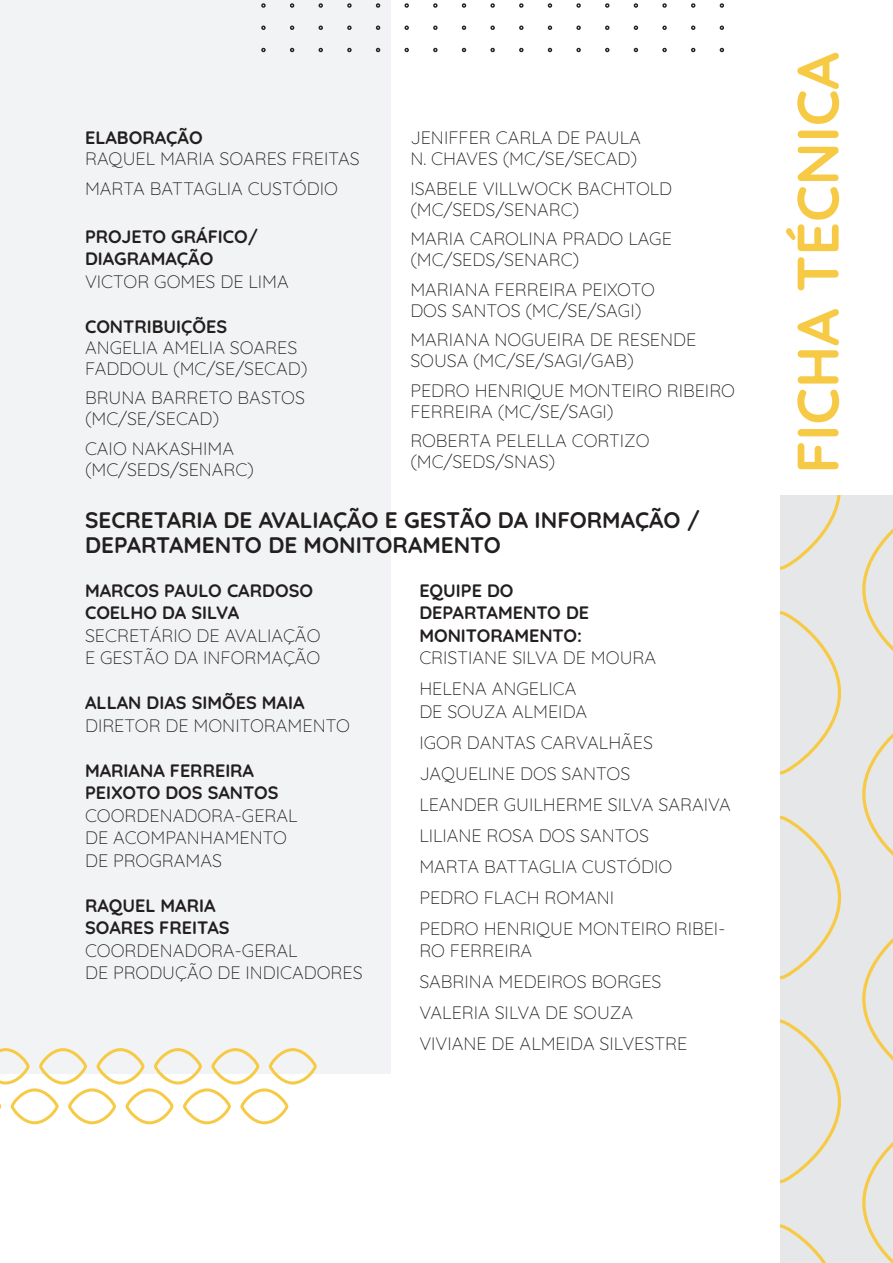
<style>
.page{position:relative;width:893px;height:1263px;background:#fff}
.page>*{position:absolute;margin:0;border:0;box-sizing:border-box;transform-origin:0 0}
.t1{font:700 58.5px "Quicksand";color:#f7ca45}
.Título_-_Categoria{font:700 22.5px/25.2px "Quicksand";color:#231f20}
.Nome{font:300 18px/21px "Quicksand";color:#231f20}
.Nome-2{font:700 18px/22.5px "Quicksand";color:#231f20}
</style>
<div class="page">
<div style="left:0;top:0;width:391px;height:1073px;background:#f2f3f4"></div>
<div style="left:780px;top:495px;width:113px;height:768px;background:#e6e7e9"></div>
<svg style="left:780px;top:495px;width:62px;height:485px"></svg>
<svg style="left:862px;top:528px;width:31px;height:533px"></svg>
<svg style="left:780px;top:1019px;width:62px;height:244px"></svg>
<svg style="left:862px;top:1142px;width:31px;height:121px"></svg>
<svg style="left:0;top:1048px;width:318px;height:77px"></svg>
<svg style="left:720px;top:3px;width:4px;height:5px"></svg>
<svg style="left:720px;top:26px;width:4px;height:4px"></svg>
<svg style="left:720px;top:48px;width:4px;height:4px"></svg>
<svg style="left:691px;top:3px;width:4px;height:5px"></svg>
<svg style="left:691px;top:26px;width:4px;height:4px"></svg>
<svg style="left:691px;top:48px;width:4px;height:4px"></svg>
<svg style="left:662px;top:3px;width:5px;height:5px"></svg>
<svg style="left:662px;top:26px;width:5px;height:4px"></svg>
<svg style="left:662px;top:48px;width:5px;height:4px"></svg>
<svg style="left:634px;top:3px;width:4px;height:5px"></svg>
<svg style="left:634px;top:26px;width:4px;height:4px"></svg>
<svg style="left:634px;top:48px;width:4px;height:4px"></svg>
<svg style="left:605px;top:3px;width:4px;height:5px"></svg>
<svg style="left:605px;top:26px;width:4px;height:4px"></svg>
<svg style="left:605px;top:48px;width:4px;height:4px"></svg>
<svg style="left:576px;top:3px;width:5px;height:5px"></svg>
<svg style="left:576px;top:26px;width:5px;height:4px"></svg>
<svg style="left:576px;top:48px;width:5px;height:4px"></svg>
<svg style="left:548px;top:3px;width:4px;height:5px"></svg>
<svg style="left:548px;top:26px;width:4px;height:4px"></svg>
<svg style="left:548px;top:48px;width:4px;height:4px"></svg>
<svg style="left:519px;top:3px;width:4px;height:5px"></svg>
<svg style="left:519px;top:26px;width:4px;height:4px"></svg>
<svg style="left:519px;top:48px;width:4px;height:4px"></svg>
<svg style="left:490px;top:3px;width:5px;height:5px"></svg>
<svg style="left:490px;top:26px;width:5px;height:4px"></svg>
<svg style="left:490px;top:48px;width:5px;height:4px"></svg>
<svg style="left:462px;top:3px;width:4px;height:5px"></svg>
<svg style="left:462px;top:26px;width:4px;height:4px"></svg>
<svg style="left:462px;top:48px;width:4px;height:4px"></svg>
<svg style="left:433px;top:3px;width:5px;height:5px"></svg>
<svg style="left:433px;top:26px;width:5px;height:4px"></svg>
<svg style="left:433px;top:48px;width:5px;height:4px"></svg>
<svg style="left:404px;top:3px;width:5px;height:5px"></svg>
<svg style="left:404px;top:26px;width:5px;height:4px"></svg>
<svg style="left:404px;top:48px;width:5px;height:4px"></svg>
<svg style="left:376px;top:3px;width:4px;height:5px"></svg>
<svg style="left:376px;top:26px;width:4px;height:4px"></svg>
<svg style="left:376px;top:48px;width:4px;height:4px"></svg>
<svg style="left:347px;top:3px;width:5px;height:5px"></svg>
<svg style="left:347px;top:26px;width:5px;height:4px"></svg>
<svg style="left:347px;top:48px;width:5px;height:4px"></svg>
<svg style="left:319px;top:3px;width:4px;height:5px"></svg>
<svg style="left:319px;top:26px;width:4px;height:4px"></svg>
<svg style="left:319px;top:48px;width:4px;height:4px"></svg>
<svg style="left:290px;top:3px;width:4px;height:5px"></svg>
<svg style="left:290px;top:26px;width:4px;height:4px"></svg>
<svg style="left:290px;top:48px;width:4px;height:4px"></svg>
<svg style="left:261px;top:3px;width:5px;height:5px"></svg>
<svg style="left:261px;top:26px;width:5px;height:4px"></svg>
<svg style="left:261px;top:48px;width:5px;height:4px"></svg>
<p class="Nome-2" style="left:85px;top:125px;width:119px">ELABORAÇÃO</p>
<p class="Nome" style="left:85px;top:147px;width:276px">RAQUEL MARIA SOARES FREITAS</p>
<p class="Nome" style="left:85px;top:176px;width:254px">MARTA BATTAGLIA CUSTÓDIO</p>
<p class="Nome-2" style="left:85px;top:223px;width:174px">PROJETO GRÁFICO/<br>DIAGRAMAÇÃO</p>
<p class="Nome" style="left:85px;top:269px;width:205px">VICTOR GOMES DE LIMA</p>
<p class="Nome-2" style="left:85px;top:313px;width:144px">CONTRIBUIÇÕES</p>
<p class="Nome" style="left:85px;top:335px;width:224px">ANGELIA AMELIA SOARES<br>FADDOUL (MC/SE/SECAD)</p>
<p class="Nome" style="left:85px;top:386px;width:221px">BRUNA BARRETO BASTOS (MC/SE/SECAD)</p>
<p class="Nome" style="left:85px;top:436px;width:170px">CAIO NAKASHIMA (MC/SEDS/SENARC)</p>
<p class="Título_-_Categoria" style="left:85px;top:505px;width:616px">SECRETARIA DE AVALIAÇÃO E GESTÃO DA INFORMAÇÃO /<br>DEPARTAMENTO DE MONITORAMENTO</p>
<p class="Nome-2" style="left:85px;top:577px;width:230px">MARCOS PAULO CARDOSO<br>COELHO DA SILVA</p>
<p class="Nome" style="left:85px;top:622px;width:237px;line-height:22.5px">SECRETÁRIO DE AVALIAÇÃO<br>E GESTÃO DA INFORMAÇÃO</p>
<p class="Nome-2" style="left:85px;top:690px;width:221px">ALLAN DIAS SIMÕES MAIA</p>
<p class="Nome" style="left:85px;top:713px;width:266px">DIRETOR DE MONITORAMENTO</p>
<p class="Nome-2" style="left:85px;top:757px;width:195px">MARIANA FERREIRA<br>PEIXOTO DOS SANTOS</p>
<p class="Nome" style="left:85px;top:802px;width:214px;line-height:22.5px">COORDENADORA-GERAL<br>DE ACOMPANHAMENTO<br>DE PROGRAMAS</p>
<p class="Nome-2" style="left:85px;top:892px;width:146px">RAQUEL MARIA<br>SOARES FREITAS</p>
<p class="Nome" style="left:85px;top:937px;width:279px;line-height:22.5px">COORDENADORA-GERAL<br>DE PRODUÇÃO DE INDICADORES</p>
<p class="Nome" style="left:410px;top:126px;width:232px">JENIFFER CARLA DE PAULA<br>N. CHAVES (MC/SE/SECAD)</p>
<p class="Nome" style="left:410px;top:176px;width:263px">ISABELE VILLWOCK BACHTOLD (MC/SEDS/SENARC)</p>
<p class="Nome" style="left:410px;top:227px;width:263px">MARIA CAROLINA PRADO LAGE (MC/SEDS/SENARC)</p>
<p class="Nome" style="left:410px;top:277px;width:246px">MARIANA FERREIRA PEIXOTO<br>DOS SANTOS (MC/SE/SAGI)</p>
<p class="Nome" style="left:410px;top:328px;width:287px">MARIANA NOGUEIRA DE RESENDE<br>SOUSA (MC/SE/SAGI/GAB)</p>
<p class="Nome" style="left:410px;top:378px;width:326px">PEDRO HENRIQUE MONTEIRO RIBEIRO<br>FERREIRA (MC/SE/SAGI)</p>
<p class="Nome" style="left:410px;top:429px;width:241px">ROBERTA PELELLA CORTIZO (MC/SEDS/SNAS)</p>
<p class="Nome-2" style="left:419px;top:577px;width:171px">EQUIPE DO<br>DEPARTAMENTO DE<br>MONITORAMENTO:</p>
<p class="Nome" style="left:419px;top:645px;width:238px">CRISTIANE SILVA DE MOURA</p>
<p class="Nome" style="left:419px;top:676px;width:169px;line-height:22.5px">HELENA ANGELICA<br>DE SOUZA ALMEIDA</p>
<p class="Nome" style="left:419px;top:730px;width:235px">IGOR DANTAS CARVALHÃES</p>
<p class="Nome" style="left:419px;top:761px;width:213px">JAQUELINE DOS SANTOS</p>
<p class="Nome" style="left:419px;top:792px;width:313px">LEANDER GUILHERME SILVA SARAIVA</p>
<p class="Nome" style="left:419px;top:823px;width:231px">LILIANE ROSA DOS SANTOS</p>
<p class="Nome" style="left:419px;top:854px;width:254px">MARTA BATTAGLIA CUSTÓDIO</p>
<p class="Nome" style="left:419px;top:885px;width:196px">PEDRO FLACH ROMANI</p>
<p class="Nome" style="left:419px;top:915px;width:307px;line-height:22.5px">PEDRO HENRIQUE MONTEIRO RIBEI-<br>RO FERREIRA</p>
<p class="Nome" style="left:419px;top:969px;width:244px">SABRINA MEDEIROS BORGES</p>
<p class="Nome" style="left:419px;top:1000px;width:215px">VALERIA SILVA DE SOUZA</p>
<p class="Nome" style="left:419px;top:1031px;width:269px">VIVIANE DE ALMEIDA SILVESTRE</p>
<h1 class="t1" style="left:772px;top:474px;width:423px;rotate:-90deg">FICHA TÉCNICA</h1>
</div>
